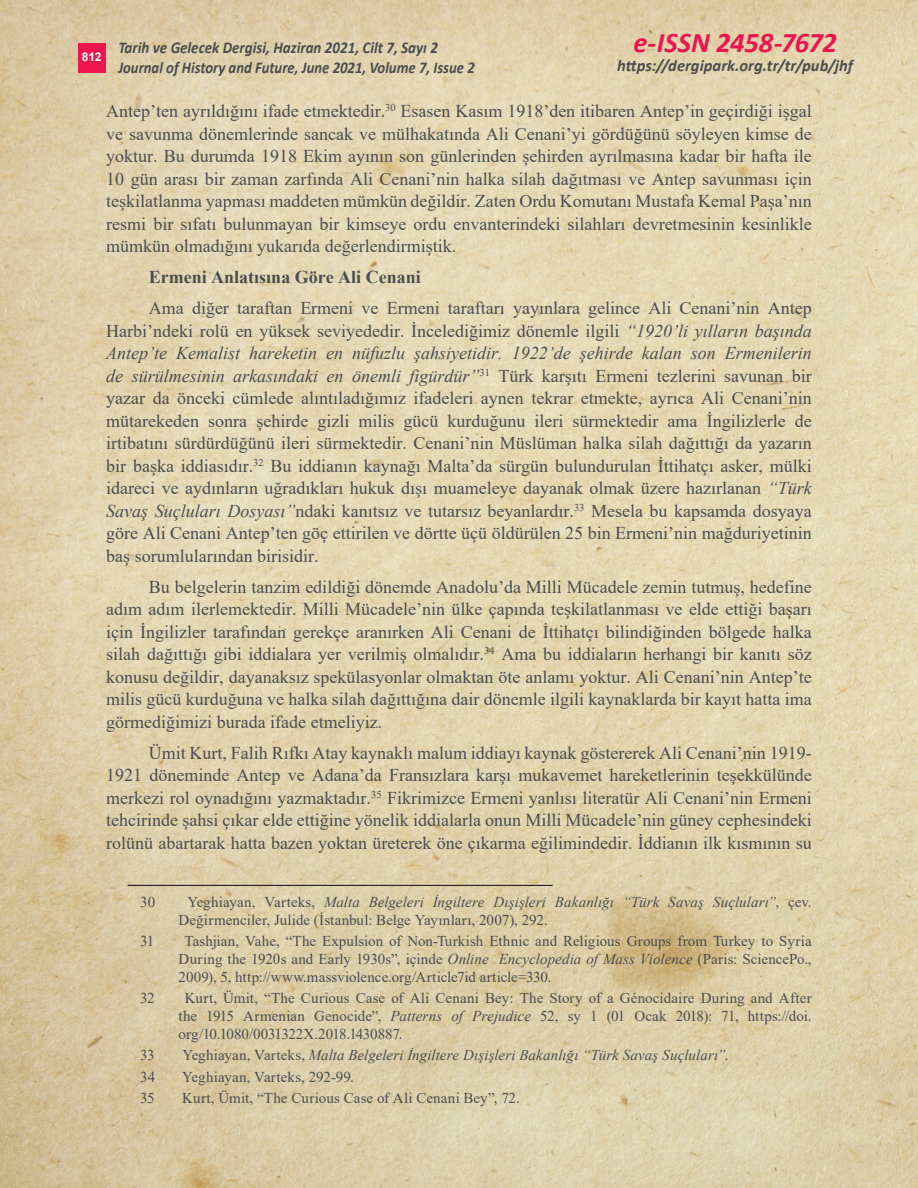
<style>
.page{position:relative;width:918px;height:1188px;background:#fff}
.page>*{position:absolute;margin:0;border:0;box-sizing:border-box;transform-origin:0 0}
.t1{font:italic 700 28.5px "Calibri";letter-spacing:-.005em;color:#ed154d}
.ANA_METİN_STİLİ_TEK{font:18px/22.5px "Times New Roman";color:#4b4c4d;text-align:justify}
.ANA_METİN_STİLİ_TEK-2{font:700 18px "Times New Roman";color:#4b4c4d}
.t2{font:italic 700 16.5px/19.8px "Calibri";color:#4b4c4d;scale:.91 1}
.t3{font:italic 700 16.5px "Calibri";color:#4b4c4d}
.Body_text_normal_foo{font:15px/18px "Times New Roman";color:#4b4c4d;text-align:justify}
.Body_text_normal_foo-2{font:italic 15px "Times New Roman";letter-spacing:.005em;color:#4b4c4d}
.t4{font:700 12px "Arial";color:#fff}
.s1{font-style:italic}
.s2{font-style:normal}
</style>
<div class="page">
<img style="left:0;top:0;width:918px;height:1188px">
<div style="left:78px;top:43px;width:28px;height:29px;background:#ed154d"></div>
<hr style="left:128px;top:885px;width:425px;height:1px;background:#231f20">
<p class="t4" style="left:82px;top:49px;width:21px">812</p>
<p class="t2" style="left:118px;top:37px;width:393px">Tarih ve Gelecek Dergisi, Haziran 2021, Cilt 7, Sayı 2<br>Journal of History and Future, June 2021, Volume 7, Issue 2</p>
<h1 class="t1" style="left:633px;top:22px;width:205px">e-ISSN 2458-7672</h1>
<p class="t3" style="left:617px;top:54px;width:237px">https://dergipark.org.tr/tr/pub/jhf</p>
<p class="ANA_METİN_STİLİ_TEK" style="left:106px;top:99px;width:707px">Antep’ten ayrıldığını ifade etmektedir.<sup>30</sup> Esasen Kasım 1918’den itibaren Antep’in geçirdiği işgal ve savunma dönemlerinde sancak ve mülhakatında Ali Cenani’yi gördüğünü söyleyen kimse de yoktur. Bu durumda 1918 Ekim ayının son günlerinden şehirden ayrılmasına kadar bir hafta ile 10 gün arası bir zaman zarfında Ali Cenani’nin halka silah dağıtması ve Antep savunması için teşkilatlanma yapması maddeten mümkün değildir. Zaten Ordu Komutanı Mustafa Kemal Paşa’nın resmi bir sıfatı bulunmayan bir kimseye ordu envanterindeki silahları devretmesinin kesinlikle mümkün olmadığını yukarıda değerlendirmiştik.</p>
<p class="ANA_METİN_STİLİ_TEK-2" style="left:149px;top:264px;width:274px">Ermeni Anlatısına Göre Ali Cenani</p>
<p class="ANA_METİN_STİLİ_TEK" style="left:106px;top:296px;width:707px;text-indent:43px">Ama diğer taraftan Ermeni ve Ermeni taraftarı yayınlara gelince Ali Cenani’nin Antep Harbi’ndeki rolü en yüksek seviyededir. İncelediğimiz dönemle ilgili <span class="s1">“1920’li yılların başında Antep’te Kemalist hareketin en nüfuzlu şahsiyetidir. 1922’de şehirde kalan son Ermenilerin de sürülmesinin arkasındaki en önemli figürdür”</span><sup>31</sup> Türk karşıtı Ermeni tezlerini savunan bir yazar da önceki cümlede alıntıladığımız ifadeleri aynen tekrar etmekte, ayrıca Ali Cenani’nin mütarekeden sonra şehirde gizli milis gücü kurduğunu ileri sürmektedir ama İngilizlerle de irtibatını sürdürdüğünü ileri sürmektedir. Cenani’nin Müslüman halka silah dağıttığı da yazarın bir başka iddiasıdır.<sup>32</sup> Bu iddianın kaynağı Malta’da sürgün bulundurulan İttihatçı asker, mülki idareci ve aydınların uğradıkları hukuk dışı muameleye dayanak olmak üzere hazırlanan <span class="s1">“Türk Savaş Suçluları Dosyası”</span>ndaki kanıtsız ve tutarsız beyanlardır.<sup>33</sup> Mesela bu kapsamda dosyaya göre Ali Cenani Antep’ten göç ettirilen ve dörtte üçü öldürülen 25 bin Ermeni’nin mağduriyetinin baş sorumlularından birisidir.</p>
<p class="ANA_METİN_STİLİ_TEK" style="left:106px;top:575px;width:707px;text-indent:43px">Bu belgelerin tanzim edildiği dönemde Anadolu’da Milli Mücadele zemin tutmuş, hedefine adım adım ilerlemektedir. Milli Mücadele’nin ülke çapında teşkilatlanması ve elde ettiği başarı için İngilizler tarafından gerekçe aranırken Ali Cenani de İttihatçı bilindiğinden bölgede halka silah dağıttığı gibi iddialara yer verilmiş olmalıdır.<sup>34</sup> Ama bu iddiaların herhangi bir kanıtı söz konusu değildir, dayanaksız spekülasyonlar olmaktan öte anlamı yoktur. Ali Cenani’nin Antep’te milis gücü kurduğuna ve halka silah dağıttığına dair dönemle ilgili kaynaklarda bir kayıt hatta ima görmediğimizi burada ifade etmeliyiz.</p>
<p class="ANA_METİN_STİLİ_TEK" style="left:106px;top:741px;width:707px;text-indent:43px">Ümit Kurt, Falih Rıfkı Atay kaynaklı malum iddiayı kaynak göstererek Ali Cenani’nin 1919- 1921 döneminde Antep ve Adana’da Fransızlara karşı mukavemet hareketlerinin teşekkülünde merkezi rol oynadığını yazmaktadır.<sup>35</sup> Fikrimizce Ermeni yanlısı literatür Ali Cenani’nin Ermeni tehcirinde şahsi çıkar elde ettiğine yönelik iddialarla onun Milli Mücadele’nin güney cephesindeki rolünü abartarak hatta bazen yoktan üreterek öne çıkarma eğilimindedir. İddianın ilk kısmının su</p>
<p class="Body_text_normal_foo" style="left:140px;top:892px;width:16px">30</p>
<p class="Body_text_normal_foo" style="left:179px;top:892px;width:635px;text-indent:9px">Yeghiayan, Varteks, <span class="s1">Malta Belgeleri İngiltere Dışişleri Bakanlığı “Türk Savaş Suçluları”</span>, çev.<br>Değirmenciler, Julide (İstanbul: Belge Yayınları, 2007), 292.</p>
<p class="Body_text_normal_foo" style="left:140px;top:931px;width:15px">31</p>
<p class="Body_text_normal_foo" style="left:179px;top:931px;width:635px;text-indent:6px">Tashjian, Vahe, “The Expulsion of Non-Turkish Ethnic and Religious Groups from Turkey to Syria During the 1920s and Early 1930s”, içinde <span class="s1">Online Encyclopedia of Mass Violence</span> (Paris: SciencePo., 2009), 5, http://www.massviolence.org/Article7id article=330.</p>
<p class="Body_text_normal_foo" style="left:140px;top:989px;width:16px">32</p>
<p class="Body_text_normal_foo" style="left:179px;top:989px;width:635px;text-indent:6px">Kurt, Ümit, “The Curious Case of Ali Cenani Bey: The Story of a Génocidaire During and After the 1915 Armenian Genocide”, <span class="s1">Patterns of Prejudice</span> 52, sy 1 (01 Ocak 2018): 71, https://doi. org/10.1080/0031322X.2018.1430887.</p>
<p class="Body_text_normal_foo" style="left:140px;top:1046px;width:16px">33</p>
<p class="Body_text_normal_foo-2" style="left:182px;top:1045px;width:548px"><span class="s2">Yeghiayan, Varteks,</span> Malta Belgeleri İngiltere Dışişleri Bakanlığı “Türk Savaş Suçluları”<span class="s2">.</span></p>
<p class="Body_text_normal_foo" style="left:140px;top:1067px;width:16px">34</p>
<p class="Body_text_normal_foo" style="left:182px;top:1067px;width:173px">Yeghiayan, Varteks, 292-99.</p>
<p class="Body_text_normal_foo" style="left:140px;top:1088px;width:16px">35</p>
<p class="Body_text_normal_foo" style="left:182px;top:1088px;width:339px">Kurt, Ümit, “The Curious Case of Ali Cenani Bey”, 72.</p>
</div>
